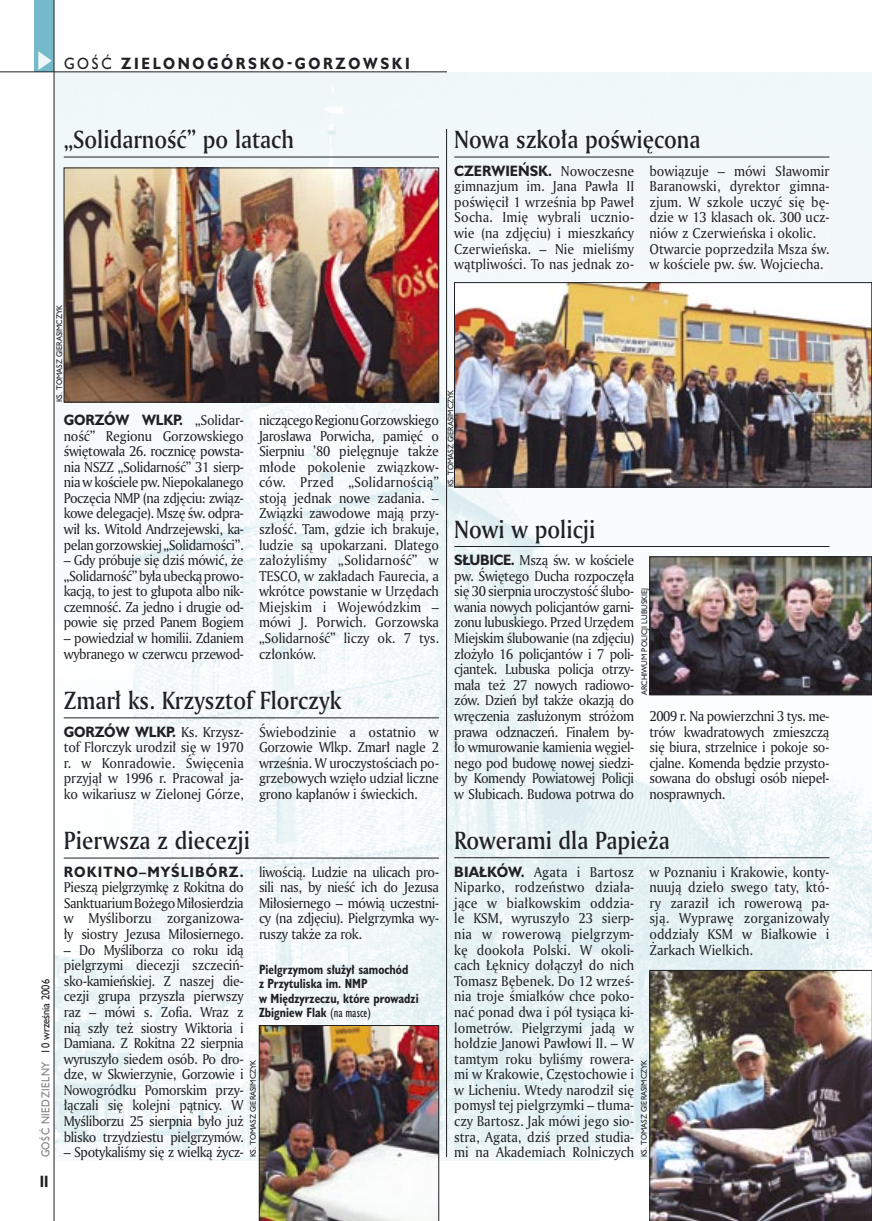
<style>
.page{position:relative;width:872px;height:1221px;background:#fff}
.page>*{position:absolute;margin:0;border:0;box-sizing:border-box;transform-origin:0 0}
._05d_tytyl_Kronika_AmMd_16_pt{font:24px "Amerigo Md PL";color:#212125;scale:.9 1}
._15a_temat_lewo{font:700 15px "Humanst 521 PL";letter-spacing:.2em;color:#212125;scale:.9 1}
._16_pagina_lewa{font:700 15px "Humanst 521 Cn PL";color:#212125;scale:.94 1}
._03_body_bez_akapitu{font:13.8px/15.6px "Amerigo PL";letter-spacing:-.025em;color:#212125;text-align:justify;scale:.94 1}
._03_body_bez_akapitu-2{font:13.8px/15.6px "Amerigo PL";color:#212125;scale:.94 1}
._09_podpis_zdjecia_HuCnB{font:700 12.3px/14.4px "Humanst 521 Cn PL";color:#212125;scale:.94 1}
._18a_data_lewa_GOSC{font:10.5px "Humanst 521 PL";letter-spacing:.05em;color:#7f7f83;scale:.9 1}
._18_data_lewa{font:10.5px "Humanst 521 PL";color:#212125;scale:.9 1}
._09a_autor_zdjecia_Hu_5_pt{font:7.5px "Humanst 521 PL";color:#212125;scale:.94 1}
.s1{font-weight:400}
.s2{font-family:"Humanst 521 PL";font-weight:700}
</style>
<div class="page">
<img style="left:55px;top:72px;width:817px;height:1088px">
<div style="left:35px;top:0;width:19px;height:72px;background:#75baca"></div>
<svg style="left:38px;top:51px;width:14px;height:19px"></svg>
<hr style="left:54px;top:0;width:1px;height:1220px;background:#212125">
<hr style="left:0;top:72px;width:447px;height:1px;background:#212125">
<hr style="left:446px;top:129px;width:1px;height:1027px;background:#212125">
<hr style="left:64px;top:157px;width:375px;height:1px;background:#212125">
<hr style="left:454px;top:157px;width:375px;height:1px;background:#212125">
<hr style="left:64px;top:857px;width:375px;height:1px;background:#212125">
<hr style="left:454px;top:857px;width:375px;height:1px;background:#212125">
<hr style="left:454px;top:546px;width:375px;height:1px;background:#212125">
<img style="left:259px;top:1025px;width:180px;height:195px">
<img style="left:649px;top:970px;width:223px;height:250px">
<img style="left:651px;top:558px;width:219px;height:135px">
<div style="left:649px;top:556px;width:223px;height:139px;border:1px solid #212125"></div>
<img style="left:66px;top:170px;width:371px;height:230px">
<div style="left:64px;top:168px;width:375px;height:234px;border:1px solid #212125"></div>
<img style="left:456px;top:284px;width:414px;height:201px">
<div style="left:454px;top:282px;width:418px;height:205px;border:1px solid #212125"></div>
<hr style="left:64px;top:717px;width:375px;height:1px;background:#212125">
<p class="_15a_temat_lewo" style="left:64px;top:53px;width:385px"><span class="s1">GOŚĆ</span> ZIELONOGÓRSKO-GORZOWSKI</p>
<p class="_05d_tytyl_Kronika_AmMd_16_pt" style="left:64px;top:123px;width:257px">„Solidarność” po latach</p>
<p class="_05d_tytyl_Kronika_AmMd_16_pt" style="left:454px;top:123px;width:275px">Nowa szkoła poświęcona</p>
<p class="_03_body_bez_akapitu" style="left:454px;top:162px;width:193px"><span class="s2">CZERWIEŃSK.</span> Nowoczesne gimnazjum im. Jana Pawła II poświęcił 1 września bp Paweł Socha. Imię wybrali ucznio&shy;wie (na zdjęciu) i mieszkańcy Czerwieńska. – Nie mieliśmy wątpliwości. To nas jednak zo-</p>
<p class="_03_body_bez_akapitu" style="left:649px;top:162px;width:193px">bowiązuje – mówi Sławomir Baranowski, dyrektor gimna&shy;zjum. W szkole uczyć się bę&shy;dzie w 13 klasach ok. 300 ucz&shy;niów z Czerwieńska i okolic.</p>
<p class="_03_body_bez_akapitu-2" style="left:649px;top:240px;width:193px">Otwarcie poprzedziła Msza św. w kościele pw. św. Wojciecha.</p>
<p class="_09a_autor_zdjecia_Hu_5_pt" style="left:54px;top:402px;width:105px;rotate:-90deg">KS. TOMASZ GIERASIMCZYK</p>
<p class="_03_body_bez_akapitu" style="left:64px;top:412px;width:193px"><span class="s2">GORZÓW WLKP.</span> „Solidar&shy;ność” Regionu Gorzowskiego świętowała 26. rocznicę powsta&shy;nia NSZZ „Solidarność” 31 sierp&shy;nia w kościele pw. Niepokalanego Poczęcia NMP (na zdjęciu: związ&shy;kowe delegacje). Mszę św. odpra&shy;wił ks. Witold Andrzejewski, ka&shy;pelan gorzowskiej „Solidarności”.</p>
<p class="_03_body_bez_akapitu" style="left:64px;top:552px;width:193px">– Gdy próbuje się dziś mówić, że „Solidarność” była ubecką prowo&shy;kacją, to jest to głupota albo nik&shy;czemność. Za jedno i drugie od&shy;powie się przed Panem Bogiem</p>
<p class="_03_body_bez_akapitu" style="left:64px;top:630px;width:193px">– powiedział w homilii. Zdaniem wybranego w czerwcu przewod-</p>
<p class="_03_body_bez_akapitu" style="left:259px;top:412px;width:193px">niczącego Regionu Gorzowskiego Jarosława Porwicha, pamięć o Sierpniu ’80 pielęgnuje także młode pokolenie związkow&shy;ców. Przed „Solidarnością” stoją jednak nowe zadania. – Związki zawodowe mają przy&shy;szłość. Tam, gdzie ich brakuje, ludzie są upokarzani. Dlatego założyliśmy „Solidarność” w TESCO, w zakładach Faurecia, a wkrótce powstanie w Urzędach Miejskim i Wojewódzkim – mówi J. Porwich. Gorzowska „Solidarność” liczy ok. 7 tys. członków.</p>
<p class="_05d_tytyl_Kronika_AmMd_16_pt" style="left:64px;top:684px;width:310px">Zmarł ks. Krzysztof Florczyk</p>
<p class="_03_body_bez_akapitu" style="left:64px;top:723px;width:193px"><span class="s2">GORZÓW WLKP.</span> Ks. Krzysz&shy;tof Florczyk urodził się w 1970 r. w Konradowie. Święcenia przyjął w 1996 r. Pracował ja&shy;ko wikariusz w Zielonej Górze,</p>
<p class="_03_body_bez_akapitu" style="left:259px;top:723px;width:193px">Świebodzinie a ostatnio w Gorzowie Wlkp. Zmarł nagle 2 września. W uroczystościach po&shy;grzebowych wzięło udział liczne grono kapłanów i świeckich.</p>
<p class="_09a_autor_zdjecia_Hu_5_pt" style="left:445px;top:487px;width:105px;rotate:-90deg">KS. TOMASZ GIERASIMCZYK</p>
<p class="_05d_tytyl_Kronika_AmMd_16_pt" style="left:454px;top:513px;width:158px">Nowi w policji</p>
<p class="_03_body_bez_akapitu" style="left:454px;top:552px;width:193px"><span class="s2">SŁUBICE.</span> Mszą św. w kościele pw. Świętego Ducha rozpoczęła się 30 sierpnia uroczystość ślubo&shy;wania nowych policjantów garni&shy;zonu lubuskiego. Przed Urzędem Miejskim ślubowanie (na zdjęciu) złożyło 16 policjantów i 7 poli&shy;cjantek. Lubuska policja otrzy&shy;mała też 27 nowych radiowo&shy;zów. Dzień był także okazją do wręczenia zasłużonym stróżom prawa odznaczeń. Finałem by&shy;ło wmurowanie kamienia węgiel&shy;nego pod budowę nowej siedzi&shy;by Komendy Powiatowej Policji w Słubicach. Budowa potrwa do</p>
<p class="_09a_autor_zdjecia_Hu_5_pt" style="left:639px;top:695px;width:115px;rotate:-90deg">ARCHIWUM POLICJI LUBUSKIEJ</p>
<p class="_03_body_bez_akapitu" style="left:649px;top:707px;width:193px">2009 r. Na powierzchni 3 tys. me&shy;trów kwadratowych zmieszczą się biura, strzelnice i pokoje so&shy;cjalne. Komenda będzie przysto&shy;sowana do obsługi osób niepeł&shy;nosprawnych.</p>
<p class="_18_data_lewa" style="left:38px;top:1053px;width:84px;rotate:-90deg">10 września 2006</p>
<p class="_18a_data_lewa_GOSC" style="left:38px;top:1157px;width:108px;rotate:-90deg">GOŚĆ NIEDZIELNY</p>
<p class="_16_pagina_lewa" style="left:40px;top:1170px;width:11px">II</p>
<p class="_05d_tytyl_Kronika_AmMd_16_pt" style="left:454px;top:824px;width:241px">Rowerami dla Papieża</p>
<p class="_03_body_bez_akapitu" style="left:454px;top:863px;width:193px"><span class="s2">BIAŁKÓW.</span> Agata i Bartosz Niparko, rodzeństwo działa&shy;jące w białkowskim oddzia&shy;le KSM, wyruszyło 23 sierp&shy;nia w rowerową pielgrzym&shy;kę dookoła Polski. W okoli&shy;cach Łęknicy dołączył do nich Tomasz Bębenek. Do 12 wrześ&shy;nia troje śmiałków chce poko&shy;nać ponad dwa i pół tysiąca ki&shy;lometrów. Pielgrzymi jadą w hołdzie Janowi Pawłowi II. – W tamtym roku byliśmy rowera&shy;mi w Krakowie, Częstochowie i w Licheniu. Wtedy narodził się pomysł tej pielgrzymki – tłuma&shy;czy Bartosz. Jak mówi jego sio&shy;stra, Agata, dziś przed studia&shy;mi na Akademiach Rolniczych</p>
<p class="_03_body_bez_akapitu" style="left:649px;top:863px;width:193px">w Poznaniu i Krakowie, konty&shy;nuują dzieło swego taty, któ&shy;ry zaraził ich rowerową pa&shy;sją. Wyprawę zorganizowały oddziały KSM w Białkowie i Żarkach Wielkich.</p>
<p class="_05d_tytyl_Kronika_AmMd_16_pt" style="left:64px;top:824px;width:208px">Pierwsza z diecezji</p>
<p class="_03_body_bez_akapitu" style="left:64px;top:863px;width:193px"><span class="s2">ROKITNO–MYŚLIBÓRZ.<br></span>Pieszą pielgrzymkę z Rokitna do Sanktuarium Bożego Miłosierdzia w Myśliborzu zorganizowa&shy;ły siostry Jezusa Miłosiernego.</p>
<p class="_03_body_bez_akapitu" style="left:64px;top:941px;width:193px">– Do Myśliborza co roku idą pielgrzymi diecezji szczeciń&shy;sko-kamieńskiej. Z naszej die&shy;cezji grupa przyszła pierwszy raz – mówi s. Zofia. Wraz z nią szły też siostry Wiktoria i Damiana. Z Rokitna 22 sierpnia wyruszyło siedem osób. Po dro&shy;dze, w Skwierzynie, Gorzowie i Nowogródku Pomorskim przy&shy;łączali się kolejni pątnicy. W Myśliborzu 25 sierpnia było już blisko trzydziestu pielgrzymów.</p>
<p class="_03_body_bez_akapitu" style="left:64px;top:1143px;width:193px">– Spotykaliśmy się z wielką życz-</p>
<p class="_03_body_bez_akapitu" style="left:259px;top:863px;width:193px">liwością. Ludzie na ulicach pro&shy;sili nas, by nieść ich do Jezusa Miłosiernego – mówią uczestni&shy;cy (na zdjęciu). Pielgrzymka wy&shy;ruszy także za rok.</p>
<p class="_09_podpis_zdjecia_HuCnB" style="left:259px;top:961px;width:171px">Pielgrzymom służył samochód<br>z Przytuliska im. NMP<br>w Międzyrzeczu, które prowadzi<br>Zbigniew Flak <span class="s1">(na masce)</span></p>
<p class="_09a_autor_zdjecia_Hu_5_pt" style="left:248px;top:1156px;width:105px;rotate:-90deg">KS. TOMASZ GIERASIMCZYK</p>
<p class="_09a_autor_zdjecia_Hu_5_pt" style="left:639px;top:1156px;width:105px;rotate:-90deg">KS. TOMASZ GIERASIMCZYK</p>
</div>
